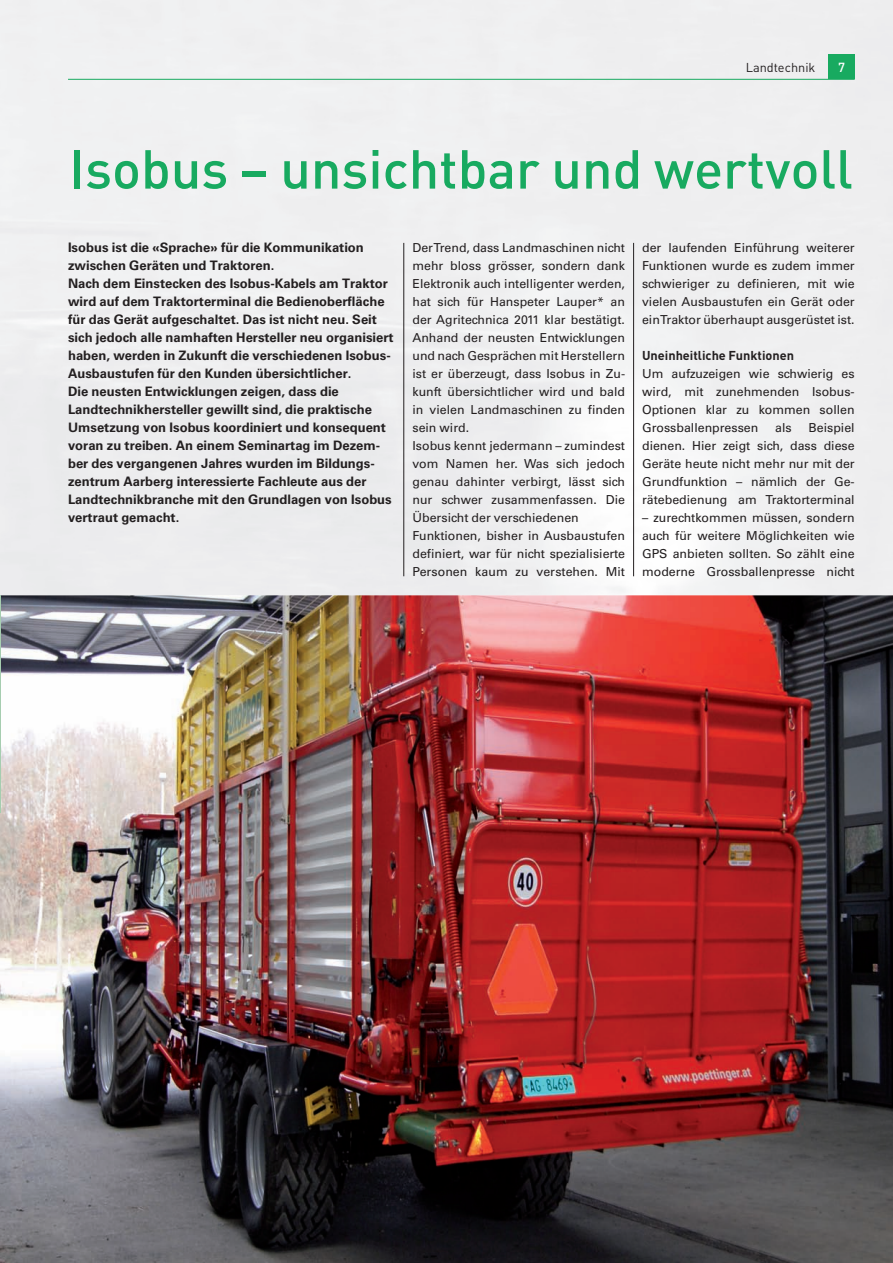
<style>
.page{position:relative;width:893px;height:1263px;background:#fff}
.page>*{position:absolute;margin:0;border:0;box-sizing:border-box;transform-origin:0 0}
.t1{font:500 54px "DIN";color:#18aa60}
.t2{font:700 13.05px/18px "Univers";color:#231f20}
.t3{font:500 13.05px "DIN";color:#fff}
.t4{font:700 12.75px "DIN";color:#231f20}
.t5{font:12.75px "DIN";color:#231f20}
.t6{font:12.3px/18px "Univers";color:#231f20;text-align:justify}
</style>
<div class="page">
<img style="left:0;top:0;width:893px;height:1263px">
<img style="left:0;top:595px;width:1px;height:668px">
<hr style="left:633px;top:243px;width:1px;height:333px;background:#231f20">
<div style="left:828px;top:54px;width:27px;height:25px;background:#18aa60"></div>
<hr style="left:68px;top:79px;width:787px;height:1px;background:#18aa60">
<hr style="left:403px;top:243px;width:1px;height:333px;background:#231f20">
<p class="t5" style="left:746px;top:59px;width:71px">Landtechnik</p>
<p class="t3" style="left:838px;top:59px;width:8px">7</p>
<h1 class="t1" style="left:69px;top:135px;width:785px">Isobus – unsichtbar und wertvoll</h1>
<p class="t2" style="left:68px;top:239px;width:327px">Isobus ist die «Sprache» für die Kommunikation zwischen Geräten und Traktoren.<br>Nach dem Einstecken des Isobus-Kabels am Traktor wird auf dem Traktorterminal die Bedienoberfläche für das Gerät aufgeschaltet. Das ist nicht neu. Seit sich jedoch alle namhaften Hersteller neu organisiert haben, werden in Zukunft die verschiedenen Isobus-Ausbaustufen für den Kunden übersichtlicher.<br>Die neusten Entwicklungen zeigen, dass die Landtechnikhersteller gewillt sind, die praktische Umsetzung von Isobus koordiniert und konsequent voran zu treiben. An einem Seminartag im Dezem&shy;ber des vergangenen Jahres wurden im Bildungs&shy;zentrum Aarberg interessierte Fachleute aus der Landtechnikbranche mit den Grundlagen von Isobus vertraut gemacht.</p>
<p class="t6" style="left:412px;top:239px;width:214px;text-align:left">Der Trend, dass Landmaschinen nicht mehr bloss grösser, sondern dank Elektronik auch intelligenter werden, hat sich für Hanspeter Lauper* an der Agritechnica 2011 klar bestätigt.<br>Anhand der neusten Entwicklungen und nach Gesprächen mit Herstellern ist er überzeugt, dass Isobus in Zu&shy;kunft übersichtlicher wird und bald in vielen Landmaschinen zu finden sein wird.<br>Isobus kennt jedermann – zumindest vom Namen her. Was sich jedoch genau dahinter verbirgt, lässt sich nur schwer zusammenfassen. Die Übersicht der verschiedenen Funktionen, bisher in Ausbaustufen definiert, war für nicht spezialisierte Personen kaum zu verstehen. Mit</p>
<p class="t6" style="left:642px;top:239px;width:214px">der laufenden Einführung weiterer Funktionen wurde es zudem immer schwieriger zu definieren, mit wie vielen Ausbaustufen ein Gerät oder ein Traktor überhaupt ausgerüstet ist.</p>
<p class="t4" style="left:642px;top:347px;width:153px">Uneinheitliche Funktionen</p>
<p class="t6" style="left:642px;top:365px;width:214px">Um aufzuzeigen wie schwierig es wird, mit zunehmenden Isobus-Optionen klar zu kommen sollen Grossballenpressen</p>
<p class="t6" style="left:642px;top:419px;width:214px;text-indent:167px">Beispiel dienen. Hier zeigt sich, dass diese Geräte heute nicht mehr nur mit der Grundfunktion – nämlich der Ge&shy;rätebedienung am Traktorterminal</p>
<p class="t6" style="left:642px;top:509px;width:214px">– zurechtkommen müssen, sondern auch für weitere Möglichkeiten wie GPS anbieten sollten. So zählt eine moderne Grossballenpresse nicht</p>
<p class="t6" style="left:775px;top:419px;width:18px">als</p>
</div>
